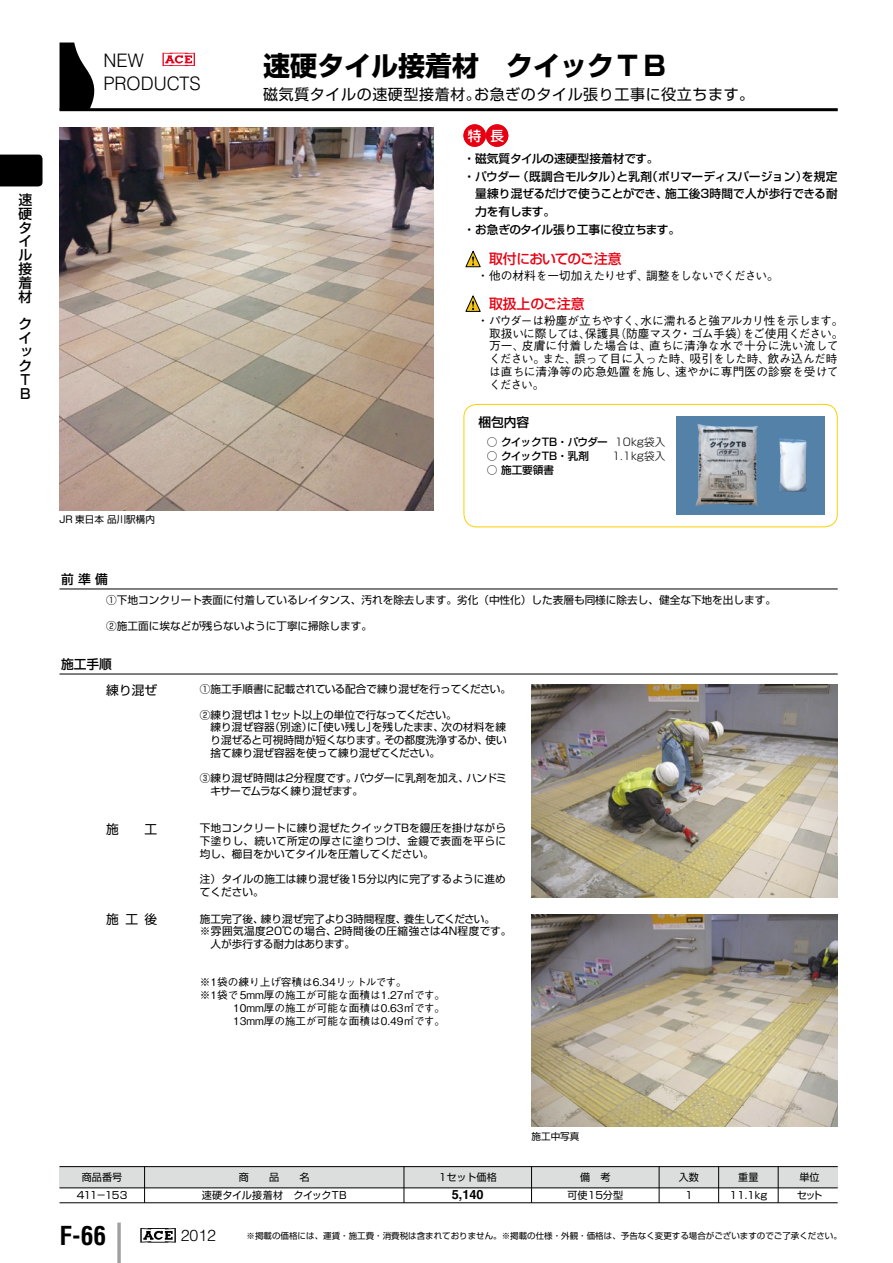
<style>
.page{position:relative;width:893px;height:1263px;background:#fff}
.page>*{position:absolute;margin:0;border:0;box-sizing:border-box;transform-origin:0 0}
.t1{font:700 27px "Shin Go Pro";color:#000}
.t2{font:700 condensed 25.5px "Helvetica";color:#000}
.t3{font:300 18.6px/23.1px "Swiss 721 BT";color:#000}
.t4{font:300 15.9px "Helvetica";color:#000}
.t5{font:15px "Shin Go Pro";letter-spacing:.04em;color:#000}
.t6{font:500 13.8px/14px "Shin Go Pro";color:#000}
.t7{font:500 13.8px "Shin Go Pro";letter-spacing:-.08em;color:#e60012}
.t8{font:500 13.8px "Shin Go Pro";color:#e60012}
.t9{font:500 13.5px "Shin Go Pro";color:#fff}
.t10{font:500 12.75px "Shin Go Pro";color:#000}
.t11{font:12.75px "Shin Go Pro";color:#000}
.t12{font:700 12.75px "Helvetica";color:#000}
.t13{font:500 11.7px/12.8px "Gothic BBB Pro";color:#000}
.t14{font:500 11.7px "Shin Go Pro";color:#000}
.t15{font:500 11.7px "Shin Go Pro";letter-spacing:-.055em;color:#000}
.t16{font:500 11.7px "Gothic BBB Pro";letter-spacing:-.08em;color:#000}
.t17{font:10.65px/12.8px "Shin Go Pro";color:#000}
.t18{font:500 10.65px "Gothic BBB Pro";color:#000}
.t19{font:500 10.65px "Shin Go Pro";letter-spacing:-.08em;color:#000}
.t20{font:500 10.65px "Shin Go Pro";color:#000}
.t21{font:300 10.65px "Shin Go Pro";color:#000}
.t22{font:10.05px/17.9px "Shin Go Pro Regular 90 pv RKSJ H";color:#000;text-align:center}
.t23{font:10.05px "Shin Go Pro Regular 90 pv RKSJ H";letter-spacing:.02em;color:#000}
.t24{font:9.6px "Shin Go Pro";color:#000}
.t25{font:8.55px "Shin Go Pro";color:#000}
.s1{font-weight:300}
</style>
<div class="page">
<svg style="left:0;top:155px;width:43px;height:31px"></svg>
<svg style="left:117px;top:1222px;width:4px;height:41px"></svg>
<svg style="left:140px;top:1228px;width:36px;height:15px"></svg>
<div style="left:60px;top:1166px;width:778px;height:22px;background:#dcdddd"></div>
<hr style="left:60px;top:1166px;width:778px;height:1px;background:#000">
<hr style="left:778px;top:1166px;width:1px;height:37px;background:#000">
<hr style="left:144px;top:1166px;width:1px;height:37px;background:#000">
<hr style="left:404px;top:1166px;width:1px;height:37px;background:#000">
<hr style="left:60px;top:1187px;width:778px;height:1px;background:#000">
<hr style="left:718px;top:1166px;width:1px;height:37px;background:#000">
<hr style="left:659px;top:1166px;width:1px;height:37px;background:#000">
<hr style="left:531px;top:1166px;width:1px;height:37px;background:#000">
<hr style="left:60px;top:1202px;width:778px;height:1px;background:#000">
<svg style="left:60px;top:43px;width:35px;height:65px"></svg>
<svg style="left:163px;top:53px;width:32px;height:13px"></svg>
<img style="left:60px;top:128px;width:374px;height:382px">
<div style="left:463px;top:404px;width:375px;height:123px;border:1px solid #fdd000;border-radius:13px"></div>
<div style="left:463px;top:124px;width:23px;height:23px;background:#e60012;border-radius:50%"></div>
<div style="left:486px;top:124px;width:22px;height:23px;background:#e60012;border-radius:50%"></div>
<svg style="left:465px;top:250px;width:16px;height:17px"></svg>
<svg style="left:465px;top:295px;width:16px;height:17px"></svg>
<hr style="left:60px;top:588px;width:778px;height:1px;background:#000">
<hr style="left:60px;top:674px;width:778px;height:1px;background:#000">
<img style="left:531px;top:685px;width:307px;height:212px">
<div style="left:676px;top:417px;width:149px;height:97px;background:#5381a7"></div>
<img style="left:695px;top:424px;width:64px;height:82px">
<img style="left:779px;top:438px;width:28px;height:54px">
<img style="left:531px;top:914px;width:307px;height:213px">
<hr style="left:60px;top:108px;width:778px;height:3px;background:#000">
<p class="t6" style="left:19px;top:191px;width:17px">速硬タイル接着材　</p>
<p class="t6" style="left:19px;top:316px;width:14px;text-align:justify">クイックＴＢ</p>
<h3 class="t3" style="left:103px;top:48px;width:99px">NEW<br>PRODUCTS</h3>
<p class="t24" style="left:60px;top:511px;width:97px">JR 東日本品川駅構内</p>
<p class="t10" style="left:61px;top:569px;width:48px">前 準 備</p>
<h1 class="t1" style="left:263px;top:44px;width:406px">速硬タイル接着材　クイックＴＢ</h1>
<h3 class="t5" style="left:263px;top:82px;width:493px">磁気質タイルの速硬型接着材。お急ぎのタイル張り工事に役立ちます。</h3>
<p class="t9" style="left:468px;top:124px;width:37px">特 長</p>
<p class="t14" style="left:463px;top:149px;width:197px">・磁気質タイルの速硬型接着材です。</p>
<p class="t15" style="left:463px;top:167px;width:376px">・パウダー（既調合モルタル）と乳剤（ポリマーディスパージョン）を規定</p>
<p class="t14" style="left:475px;top:184px;width:364px">量練り混ぜるだけで使うことができ、施工後3時間で人が歩行できる耐</p>
<p class="t14" style="left:475px;top:202px;width:81px">力を有します。</p>
<p class="t14" style="left:463px;top:219px;width:218px">・お急ぎのタイル張り工事に役立ちます。</p>
<p class="t7" style="left:489px;top:248px;width:134px">取付においてのご注意</p>
<p class="t16" style="left:477px;top:266px;width:303px">・他の材料を一切加えたりせず、調整をしないでください。</p>
<p class="t8" style="left:489px;top:292px;width:97px">取扱上のご注意</p>
<p class="t13" style="left:489px;top:313px;width:356px;text-indent:-12px">・パウダーは粉塵が立ちやすく、水に濡れると強アルカリ性を示します。取扱いに際しては、保護具（防塵マスク・ゴム手袋）をご使用ください。万一、皮膚に付着した場合は、直ちに清浄な水で十分に洗い流してください。また、誤って目に入った時、吸引をした時、飲み込んだ時は直ちに清浄等の応急処置を施し、速やかに専門医の診察を受けてください。</p>
<p class="t10" style="left:478px;top:411px;width:53px">梱包内容</p>
<p class="t19" style="left:487px;top:433px;width:180px">○ クイックTB・パウダー <span class="s1">10kg袋入</span></p>
<p class="t20" style="left:487px;top:447px;width:104px">○ クイックTB・乳剤</p>
<p class="t21" style="left:612px;top:447px;width:55px">1.1kg袋入</p>
<p class="t20" style="left:487px;top:461px;width:69px">○ 施工要領書</p>
<p class="t17" style="left:106px;top:592px;width:671px">①下地コンクリート表面に付着しているレイタンス、汚れを除去します。劣化（中性化）した表層も同様に除去し、健全な下地を出します。</p>
<p class="t17" style="left:106px;top:618px;width:267px">②施工面に埃などが残らないように丁寧に掃除します。</p>
<p class="t10" style="left:61px;top:654px;width:53px">施工手順</p>
<p class="t11" style="left:106px;top:679px;width:53px">練り混ぜ</p>
<p class="t17" style="left:200px;top:681px;width:313px">①施工手順書に記載されている配合で練り混ぜを行ってください。</p>
<p class="t17" style="left:210px;top:707px;width:298px;text-indent:-11px">②練り混ぜは1セット以上の単位で行なってください。<br>練り混ぜ容器（別途）に「使い残し」を残したまま、次の材料を練り混ぜると可視時間が短くなります。その都度洗浄するか、使い捨て練り混ぜ容器を使って練り混ぜてください。</p>
<p class="t17" style="left:210px;top:771px;width:298px;text-indent:-11px">③練り混ぜ時間は2分程度です。パウダーに乳剤を加え、ハンドミキサーでムラなく練り混ぜます。</p>
<p class="t11" style="left:106px;top:818px;width:53px">施　　工</p>
<p class="t17" style="left:200px;top:820px;width:308px;text-align:justify">下地コンクリートに練り混ぜたクイックTBを鏝圧を掛けながら下塗りし、続いて所定の厚さに塗りつけ、金鏝で表面を平らに均し、櫛目をかいてタイルを圧着してください。</p>
<p class="t17" style="left:200px;top:871px;width:308px">注）タイルの施工は練り混ぜ後15分以内に完了するように進めてください。</p>
<p class="t11" style="left:106px;top:909px;width:53px">施 工 後</p>
<p class="t17" style="left:200px;top:911px;width:313px">施工完了後、練り混ぜ完了より3時間程度、養生してください。<br>※雰囲気温度20℃の場合、2時間後の圧縮強さは4N程度です。　人が歩行する耐力はあります。</p>
<p class="t18" style="left:200px;top:974px;width:208px">※1袋の練り上げ容積は6.34リットルです。</p>
<p class="t18" style="left:200px;top:987px;width:247px">※1袋で5mm厚の施工が可能な面積は1.27㎡です。</p>
<p class="t18" style="left:233px;top:999px;width:214px">10mm厚の施工が可能な面積は0.63㎡です。</p>
<p class="t18" style="left:233px;top:1012px;width:214px">13mm厚の施工が可能な面積は0.49㎡です。</p>
<p class="t24" style="left:531px;top:1128px;width:49px">施工中写真</p>
<p class="t22" style="left:82px;top:1167px;width:42px">商品番号</p>
<p class="t22" style="left:439px;top:1167px;width:60px">1セット価格</p>
<p class="t22" style="left:738px;top:1167px;width:22px">重量</p>
<p class="t22" style="left:799px;top:1167px;width:22px">単位</p>
<p class="t12" style="left:452px;top:1186px;width:33px">5,140</p>
<p class="t22" style="left:239px;top:1167px;width:72px">商　　品　　名</p>
<p class="t22" style="left:567px;top:1167px;width:57px">備　考<br>可使15分型</p>
<p class="t22" style="left:679px;top:1167px;width:22px">入数</p>
<p class="t22" style="left:77px;top:1185px;width:52px">411－153</p>
<p class="t23" style="left:202px;top:1187px;width:147px">速硬タイル接着材　クイックTB</p>
<p class="t22" style="left:685px;top:1185px;width:9px">1</p>
<p class="t22" style="left:729px;top:1185px;width:40px">11.1kg</p>
<p class="t22" style="left:797px;top:1185px;width:27px">セット</p>
<h2 class="t2" style="left:60px;top:1220px;width:48px">F-66</h2>
<h3 class="t4" style="left:181px;top:1225px;width:37px">2012</h3>
<p class="t25" style="left:247px;top:1228px;width:597px">※掲載の価格には、運賃・施工費・消費税は含まれておりません。※掲載の仕様・外観・価格は、予告なく変更する場合がございますのでご了承ください。</p>
</div>
